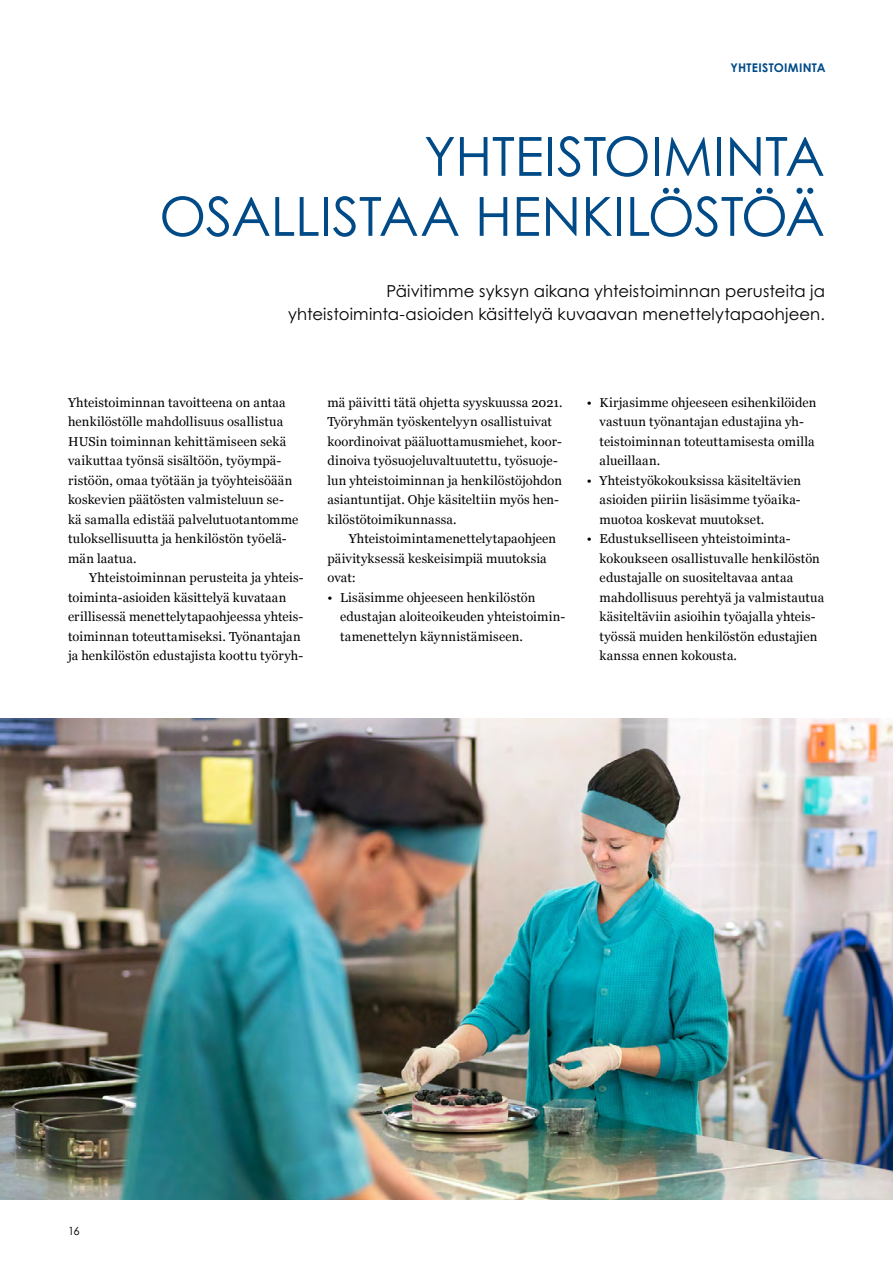
<style>
.page{position:relative;width:893px;height:1263px;background:#fff}
.page>*{position:absolute;margin:0;border:0;box-sizing:border-box;transform-origin:0 0}
.HEADER2_h2{font:54px/60px "Century Gothic Pro";letter-spacing:-.005em;color:#004b87;text-align:right}
.INGRESSI_p{font:16.5px/22.5px "Century Gothic Pro";letter-spacing:.01em;color:#000;text-align:right}
.LEIPATEKSTI_p{font:12.9px/19.5px "Georgia";letter-spacing:.01em;color:#000}
.yläindeksointi_p{font:700 12px "Century Gothic Pro";letter-spacing:.025em;color:#004b87}
.t1{font:11.25px "Century Gothic Pro";color:#000}
</style>
<div class="page">
<img style="left:0;top:718px;width:893px;height:481px">
<p class="yläindeksointi_p" style="left:731px;top:61px;width:96px">YHTEISTOIMINTA</p>
<p class="HEADER2_h2" style="left:159px;top:126px;width:667px">YHTEISTOIMINTA<br>OSALLISTAA HENKILÖSTÖÄ</p>
<p class="INGRESSI_p" style="left:288px;top:280px;width:538px">Päivitimme syksyn aikana yhteistoiminnan perusteita ja yhteistoiminta-asioiden käsittelyä kuvaavan menettelytapaohjeen.</p>
<p class="LEIPATEKSTI_p" style="left:68px;top:392px;width:232px">Yhteistoiminnan tavoitteena on antaa henkilöstölle mahdollisuus osallistua HUSin toiminnan kehittämiseen sekä vaikuttaa työnsä sisältöön, työympä&shy;ristöön, omaa työtään ja työyhteisöään koskevien päätösten valmisteluun se&shy;kä samalla edistää palvelutuotantomme tuloksellisuutta ja henkilöstön työelä&shy;män laatua.</p>
<p class="LEIPATEKSTI_p" style="left:68px;top:567px;width:237px;text-indent:21px">Yhteistoiminnan perusteita ja yhteis&shy;toiminta-asioiden käsittelyä kuvataan erillisessä menettelytapaohjeessa yhteis&shy;toiminnan toteuttamiseksi. Työnantajan ja henkilöstön edustajista koottu työryh-</p>
<p class="LEIPATEKSTI_p" style="left:327px;top:392px;width:237px">mä päivitti tätä ohjetta syyskuussa 2021.<br>Työryhmän työskentelyyn osallistuivat koordinoivat pääluottamusmiehet, koor&shy;dinoiva työsuojeluvaltuutettu, työsuoje&shy;lun yhteistoiminnan ja henkilöstöjohdon asiantuntijat. Ohje käsiteltiin myös hen&shy;kilöstötoimikunnassa.</p>
<p class="LEIPATEKSTI_p" style="left:327px;top:528px;width:230px;text-indent:21px">Yhteistoimintamenettelytapaohjeen päivityksessä keskeisimpiä muutoksia ovat:</p>
<p class="LEIPATEKSTI_p" style="left:340px;top:587px;width:227px;text-indent:-13px">• Lisäsimme ohjeeseen henkilöstön edustajan aloiteoikeuden yhteistoimin&shy;tamenettelyn käynnistämiseen.</p>
<p class="LEIPATEKSTI_p" style="left:600px;top:392px;width:218px;text-indent:-13px">• Kirjasimme ohjeeseen esihenkilöiden vastuun työnantajan edustajina yh&shy;teistoiminnan toteuttamisesta omilla alueillaan.</p>
<p class="LEIPATEKSTI_p" style="left:600px;top:470px;width:203px;text-align:justify;text-indent:-13px">• Yhteistyökokouksissa käsiteltävien asioiden piiriin lisäsimme työaika&shy;muotoa koskevat muutokset.</p>
<p class="LEIPATEKSTI_p" style="left:600px;top:528px;width:226px;text-indent:-13px">• Edustukselliseen yhteistoiminta&shy;kokoukseen osallistuvalle henkilöstön edustajalle on suositeltavaa antaa mahdollisuus perehtyä ja valmistautua käsiteltäviin asioihin työajalla yhteis&shy;työssä muiden henkilöstön edustajien kanssa ennen kokousta.</p>
<p class="t1" style="left:68px;top:1224px;width:13px">16</p>
</div>
